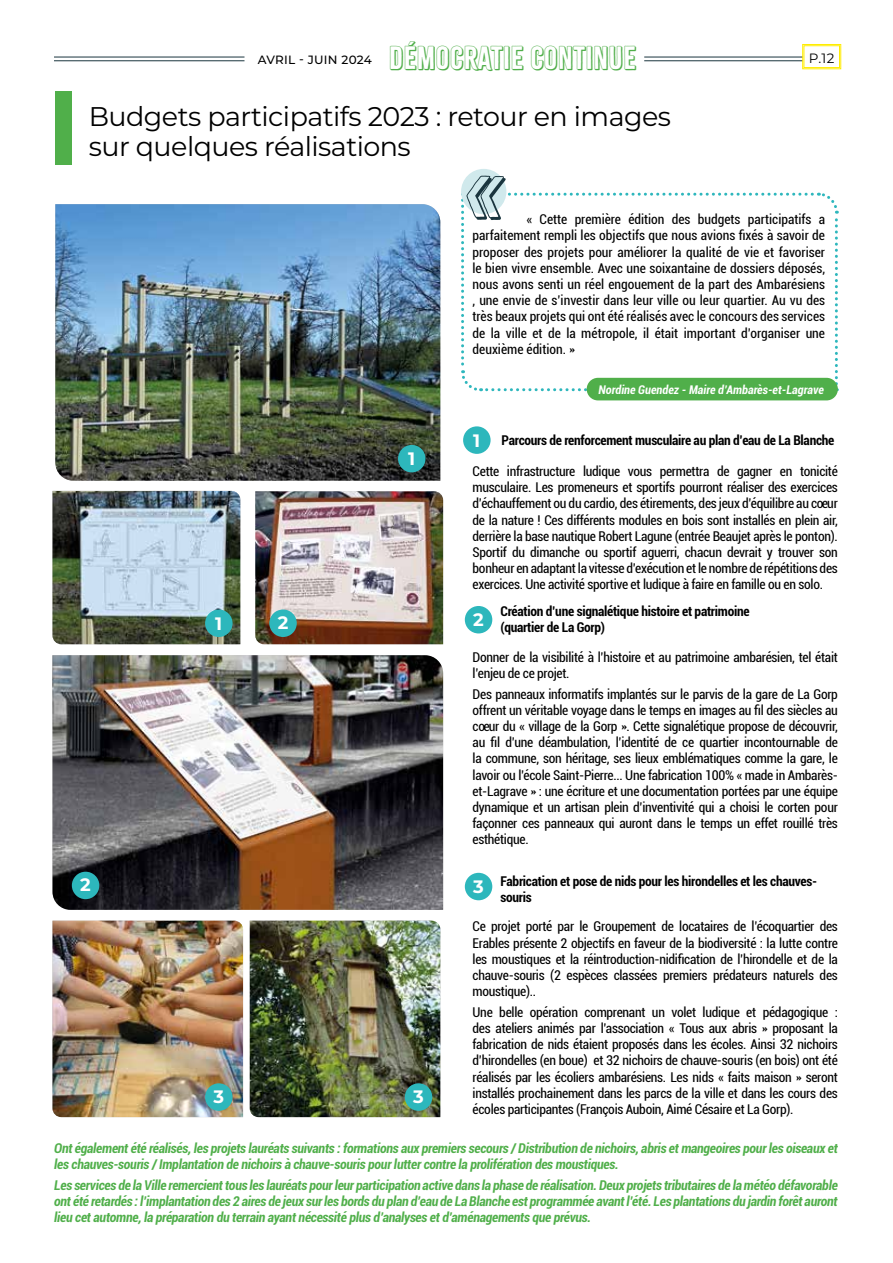
<style>
.page{position:relative;width:893px;height:1263px;background:#fff}
.page>*{position:absolute;margin:0;border:0;box-sizing:border-box;transform-origin:0 0}
.t1{font:italic 65.55px "Citrus Gothic Shadow";color:#1a353e}
.t2{font:28.35px "Citrus Gothic Shadow";letter-spacing:.025em;color:#50af4a}
.t3{font:27px/30px "Montserrat";letter-spacing:-.02em;color:#000}
.t4{font:700 18px "Montserrat";color:#fff}
.t5{font:condensed 13.5px/16.2px "Roboto";letter-spacing:-.02em;color:#000;text-align:justify}
.t6{font:italic 700 condensed 13.5px/16.2px "Roboto";letter-spacing:-.02em;color:#50af4a}
.t7{font:700 condensed 13.5px/16.2px "Roboto";letter-spacing:-.02em;color:#000}
.t8{font:13.5px "Montserrat";color:#000}
.t9{font:italic 700 condensed 12px "Roboto";color:#fff}
.t10{font:500 12px "Montserrat";letter-spacing:.025em;color:#000}
</style>
<div class="page">
<hr style="left:54px;top:57px;width:190px;height:1px;background:#1a353e">
<hr style="left:54px;top:60px;width:190px;height:1px;background:#1a353e">
<hr style="left:644px;top:57px;width:195px;height:1px;background:#1a353e">
<hr style="left:644px;top:60px;width:195px;height:1px;background:#1a353e">
<svg style="left:802px;top:44px;width:39px;height:25px"></svg>
<div style="left:804px;top:46px;width:36px;height:22px;border:1px solid #ffed00"></div>
<div style="left:55px;top:91px;width:17px;height:74px;background:#50af4a"></div>
<svg style="left:461px;top:191px;width:378px;height:202px"></svg>
<div style="left:461px;top:169px;width:45px;height:45px;background:#d0e9ec;border-radius:50%"></div>
<img style="left:52px;top:655px;width:391px;height:255px">
<img style="left:55px;top:204px;width:385px;height:277px">
<img style="left:52px;top:921px;width:191px;height:196px">
<img style="left:52px;top:491px;width:188px;height:153px">
<img style="left:250px;top:921px;width:190px;height:196px">
<img style="left:255px;top:491px;width:188px;height:153px">
<div style="left:587px;top:378px;width:251px;height:22px;background:#50af4a;border-radius:11px"></div>
<div style="left:398px;top:445px;width:27px;height:27px;background:#2db7bc;border-radius:50%"></div>
<div style="left:463px;top:426px;width:28px;height:28px;background:#2db7bc;border-radius:50%"></div>
<div style="left:205px;top:609px;width:28px;height:28px;background:#2db7bc;border-radius:50%"></div>
<div style="left:465px;top:606px;width:27px;height:27px;background:#2db7bc;border-radius:50%"></div>
<div style="left:72px;top:872px;width:27px;height:27px;background:#2db7bc;border-radius:50%"></div>
<div style="left:205px;top:1083px;width:28px;height:28px;background:#2db7bc;border-radius:50%"></div>
<div style="left:465px;top:873px;width:27px;height:27px;background:#2db7bc;border-radius:50%"></div>
<div style="left:405px;top:1083px;width:27px;height:28px;background:#2db7bc;border-radius:50%"></div>
<div style="left:269px;top:609px;width:28px;height:28px;background:#2db7bc;border-radius:50%"></div>
<p class="t10" style="left:258px;top:52px;width:116px">AVRIL - JUIN 2024</p>
<h2 class="t2" style="left:389px;top:39px;width:248px">DÉMOCRATIE CONTINUE</h2>
<h3 class="t3" style="left:89px;top:101px;width:584px">Budgets participatifs 2023 : retour en images sur quelques réalisations</h3>
<p class="t8" style="left:809px;top:49px;width:27px">P.12</p>
<h1 class="t1" style="left:463px;top:154px;width:39px">«</h1>
<p class="t5" style="left:473px;top:211px;width:354px;text-indent:54px">« Cette première édition des budgets participatifs a parfaitement rempli les objectifs que nous avions fixés à savoir de proposer des projets pour améliorer la qualité de vie et favoriser le bien vivre ensemble. Avec une soixantaine de dossiers déposés, nous avons senti un réel engouement de la part des Ambarésiens , une envie de s’investir dans leur ville ou leur quartier. Au vu des très beaux projets qui ont été réalisés avec le concours des services de la ville et de la métropole, il était important d’organiser une deuxième édition. »</p>
<h3 class="t4" style="left:408px;top:446px;width:9px">1</h3>
<p class="t9" style="left:598px;top:381px;width:227px">Nordine Guendez - Maire d’Ambarès-et-Lagrave</p>
<h3 class="t4" style="left:473px;top:427px;width:9px">1</h3>
<p class="t7" style="left:502px;top:432px;width:334px">Parcours de renforcement musculaire au plan d’eau de La Blanche</p>
<p class="t5" style="left:473px;top:463px;width:367px">Cette infrastructure ludique vous permettra de gagner en tonicité musculaire. Les promeneurs et sportifs pourront réaliser des exercices d’échauffement ou du cardio, des étirements, des jeux d’équilibre au cœur de la nature ! Ces différents modules en bois sont installés en plein air, derrière la base nautique Robert Lagune (entrée Beaujet après le ponton).<br>Sportif du dimanche ou sportif aguerri, chacun devrait y trouver son bonheur en adaptant la vitesse d’exécution et le nombre de répétitions des exercices. Une activité sportive et ludique à faire en famille ou en solo.</p>
<h3 class="t4" style="left:80px;top:872px;width:12px">2</h3>
<p class="t7" style="left:501px;top:603px;width:251px">Création d’une signalétique histoire et patrimoine (quartier de La Gorp)</p>
<p class="t5" style="left:473px;top:649px;width:367px">Donner de la visibilité à l’histoire et au patrimoine ambarésien, tel était l’enjeu de ce projet.</p>
<p class="t5" style="left:473px;top:685px;width:367px">Des panneaux informatifs implantés sur le parvis de la gare de La Gorp offrent un véritable voyage dans le temps en images au fil des siècles au cœur du « village de la Gorp ». Cette signalétique propose de découvrir, au fil d’une déambulation, l’identité de ce quartier incontournable de la commune, son héritage, ses lieux emblématiques comme la gare, le lavoir ou l’école Saint-Pierre... Une fabrication 100% « made in Ambarès&shy;et-Lagrave » : une écriture et une documentation portées par une équipe dynamique et un artisan plein d’inventivité qui a choisi le corten pour façonner ces panneaux qui auront dans le temps un effet rouillé très esthétique.</p>
<h3 class="t4" style="left:215px;top:610px;width:9px">1</h3>
<h3 class="t4" style="left:473px;top:606px;width:12px">2</h3>
<h3 class="t4" style="left:278px;top:610px;width:12px">2</h3>
<h3 class="t4" style="left:213px;top:1084px;width:12px">3</h3>
<h3 class="t4" style="left:413px;top:1084px;width:12px">3</h3>
<p class="t7" style="left:501px;top:872px;width:318px">Fabrication et pose de nids pour les hirondelles et les chauves&shy;souris</p>
<p class="t5" style="left:473px;top:918px;width:367px">Ce projet porté par le Groupement de locataires de l’écoquartier des Erables présente 2 objectifs en faveur de la biodiversité : la lutte contre les moustiques et la réintroduction-nidification de l’hirondelle et de la chauve-souris (2 espèces classées premiers prédateurs naturels des moustique)..</p>
<p class="t5" style="left:473px;top:1003px;width:367px">Une belle opération comprenant un volet ludique et pédagogique : des ateliers animés par l’association « Tous aux abris » proposant la fabrication de nids étaient proposés dans les écoles. Ainsi 32 nichoirs d’hirondelles (en boue) et 32 nichoirs de chauve-souris (en bois) ont été réalisés par les écoliers ambarésiens. Les nids « faits maison » seront installés prochainement dans les parcs de la ville et dans les cours des écoles participantes (François Auboin, Aimé Césaire et La Gorp).</p>
<h3 class="t4" style="left:473px;top:873px;width:12px">3</h3>
<p class="t6" style="left:54px;top:1139px;width:785px">Ont également été réalisés, les projets lauréats suivants : formations aux premiers secours / Distribution de nichoirs, abris et mangeoires pour les oiseaux et les chauves-souris / Implantation de nichoirs à chauve-souris pour lutter contre la prolifération des moustiques.</p>
<p class="t6" style="left:54px;top:1176px;width:785px;text-align:justify">Les services de la Ville remercient tous les lauréats pour leur participation active dans la phase de réalisation. Deux projets tributaires de la météo défavorable ont été retardés : l’implantation des 2 aires de jeux sur les bords du plan d’eau de La Blanche est programmée avant l’été. Les plantations du jardin forêt auront lieu cet automne, la préparation du terrain ayant nécessité plus d’analyses et d’aménagements que prévus.</p>
</div>
